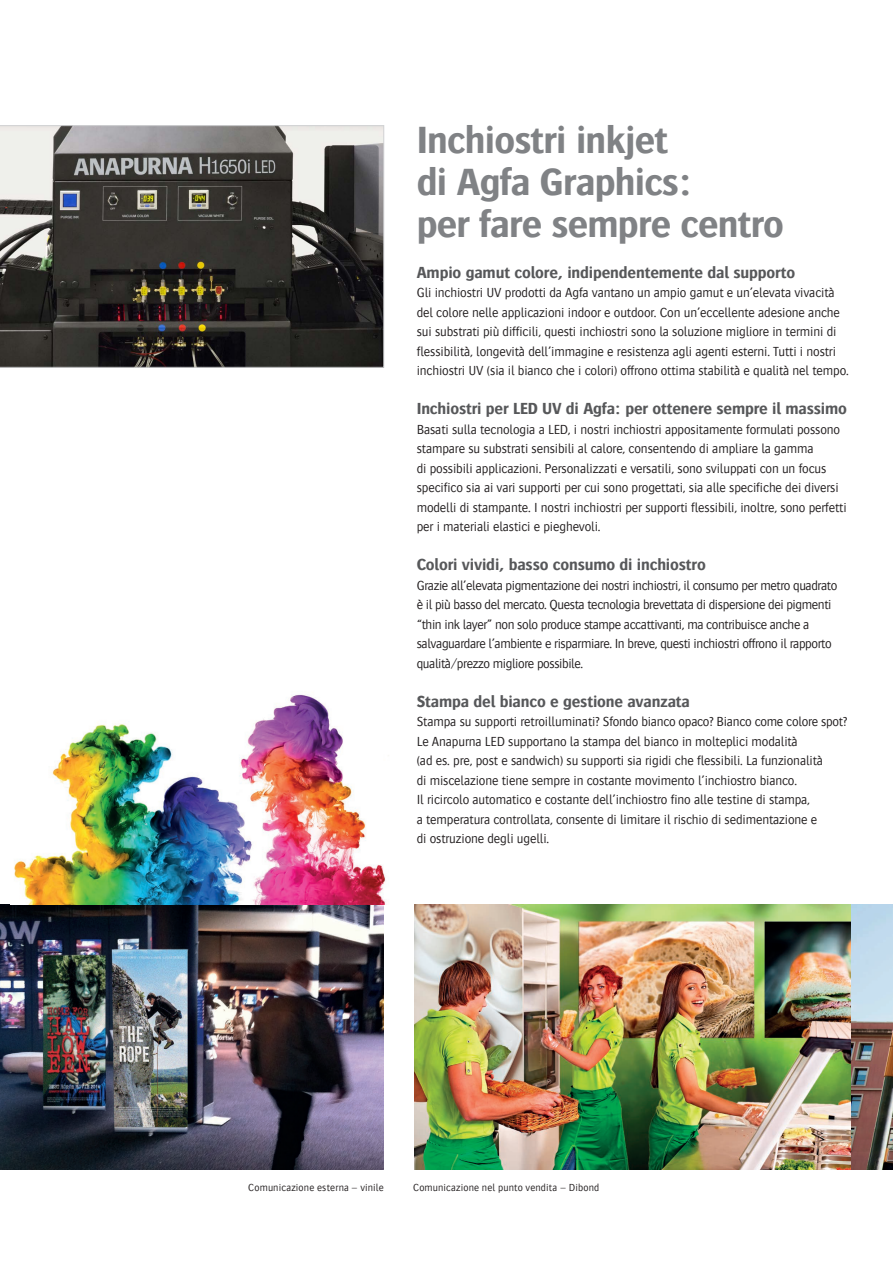
<style>
.page{position:relative;width:893px;height:1263px;background:#fff}
.page>*{position:absolute;margin:0;border:0;box-sizing:border-box;transform-origin:0 0}
.t1{font:700 39px/42px "Bosis For Agfa";letter-spacing:-.02em;color:#808285}
.BodytextWhite{font:700 16.5px "Bosis For Agfa";letter-spacing:-.01em;color:#57585a}
.BodytextWhite-2{font:300 13.5px/19.5px "Bosis For Agfa";letter-spacing:-.01em;color:#231f20}
.BodytextWhite-3{font:300 13.5px/19.5px "Bosis For Agfa";letter-spacing:-.03em;color:#231f20}
.caption_txt_2013{font:300 10.5px "Bosis For Agfa";letter-spacing:.015em;color:#231f20}
</style>
<div class="page">
<img style="left:0;top:904px;width:384px;height:266px">
<img style="left:415px;top:904px;width:436px;height:266px">
<img style="left:851px;top:904px;width:42px;height:266px">
<img style="left:14px;top:694px;width:372px;height:210px">
<svg style="left:0;top:125px;width:384px;height:242px;background:#4f4d49"></svg>
<p class="t1" style="left:417px;top:118px;width:369px">Inchiostri inkjet<br>di Agfa Graphics:<br>per fare sempre centro</p>
<p class="BodytextWhite" style="left:417px;top:263px;width:380px">Ampio gamut colore, indipendentemente dal supporto</p>
<p class="BodytextWhite-2" style="left:417px;top:283px;width:434px">Gli inchiostri UV prodotti da Agfa vantano un ampio gamut e un’elevata vivacità del colore nelle applicazioni indoor e outdoor. Con un’eccellente adesione anche sui substrati più difficili, questi inchiostri sono la soluzione migliore in termini di flessibilità, longevità dell’immagine e resistenza agli agenti esterni. Tutti i nostri inchiostri UV (sia il bianco che i colori) offrono ottima stabilità e qualità nel tempo.</p>
<p class="BodytextWhite" style="left:417px;top:399px;width:432px">Inchiostri per LED UV di Agfa: per ottenere sempre il massimo</p>
<p class="BodytextWhite-2" style="left:417px;top:419px;width:431px">Basati sulla tecnologia a LED, i nostri inchiostri appositamente formulati possono stampare su substrati sensibili al calore, consentendo di ampliare la gamma<br>di possibili applicazioni. Personalizzati e versatili, sono sviluppati con un focus specifico sia ai vari supporti per cui sono progettati, sia alle specifiche dei diversi modelli di stampante. I nostri inchiostri per supporti flessibili, inoltre, sono perfetti per i materiali elastici e pieghevoli.</p>
<p class="BodytextWhite" style="left:417px;top:555px;width:291px">Colori vividi, basso consumo di inchiostro</p>
<p class="BodytextWhite-3" style="left:417px;top:575px;width:422px">Grazie all’elevata pigmentazione dei nostri inchiostri, il consumo per metro quadrato è il più basso del mercato. Questa tecnologia brevettata di dispersione dei pigmenti “thin ink layer” non solo produce stampe accattivanti, ma contribuisce anche a salvaguardare l’ambiente e risparmiare. In breve, questi inchiostri offrono il rapporto qualità/prezzo migliore possibile.</p>
<p class="BodytextWhite" style="left:417px;top:692px;width:275px">Stampa del bianco e gestione avanzata</p>
<p class="BodytextWhite-2" style="left:417px;top:712px;width:432px">Stampa su supporti retroilluminati? Sfondo bianco opaco? Bianco come colore spot?<br>Le Anapurna LED supportano la stampa del bianco in molteplici modalità<br>(ad es. pre, post e sandwich) su supporti sia rigidi che flessibili. La funzionalità<br>di miscelazione tiene sempre in costante movimento l’inchiostro bianco.<br>Il ricircolo automatico e costante dell’inchiostro fino alle testine di stampa,<br>a temperatura controllata, consente di limitare il rischio di sedimentazione e<br>di ostruzione degli ugelli.</p>
<p class="caption_txt_2013" style="left:248px;top:1181px;width:137px">Comunicazione esterna – vinile</p>
<p class="caption_txt_2013" style="left:413px;top:1181px;width:188px">Comunicazione nel punto vendita – Dibond</p>
</div>
